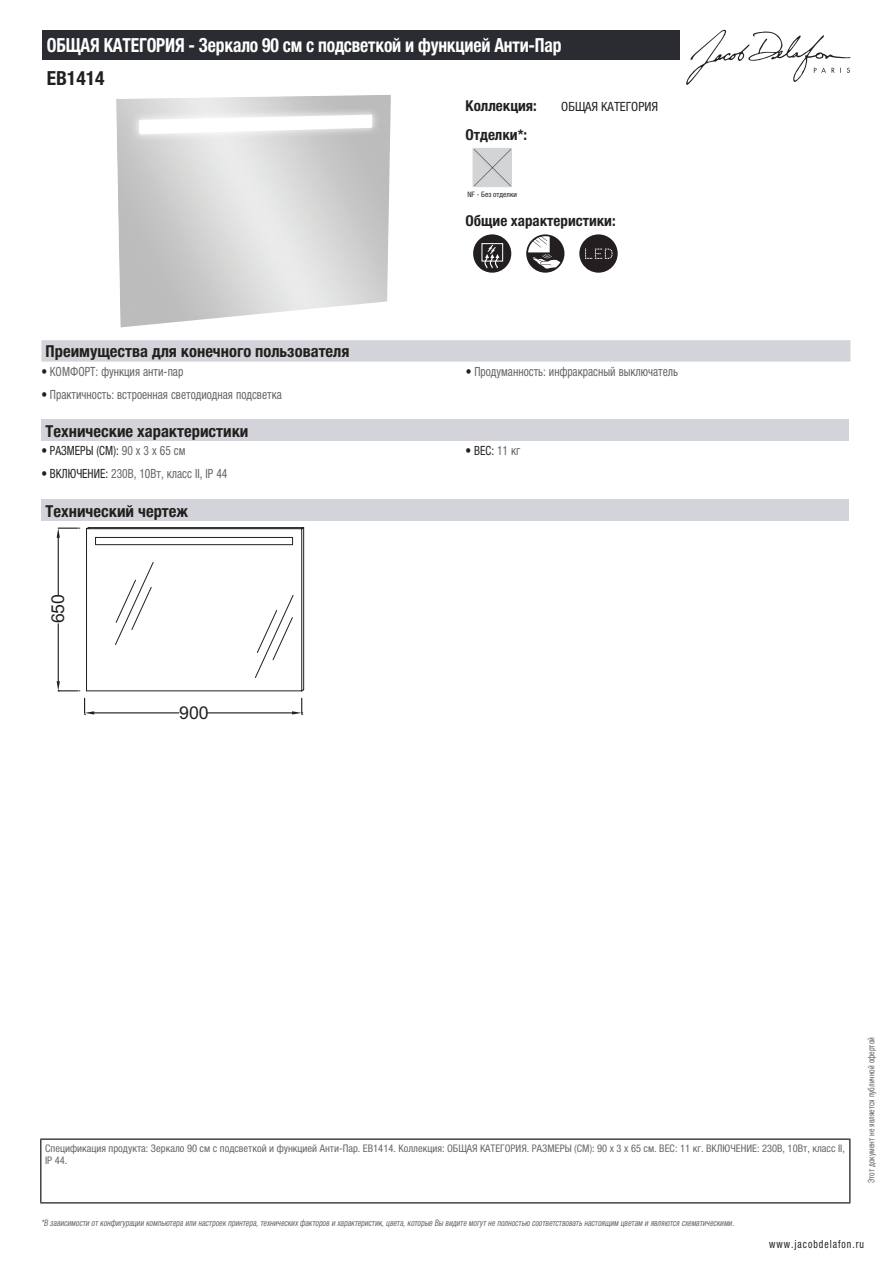
<style>
.page{position:relative;width:893px;height:1263px;background:#fff}
.page>*{position:absolute;margin:0;border:0;box-sizing:border-box;transform-origin:0 0}
.t1{font:700 condensed 19.5px "Helvetica Neue LTCYR";letter-spacing:-.01em;color:#fff;scale:.9 1}
.t2{font:700 condensed 19.5px "Helvetica Neue LTCYR";color:#231f20}
.t3{font:17.7px "Arial";color:#231f20}
.t4{font:700 condensed 16.5px "Helvetica Neue LTCYR";color:#231f20}
.t5{font:700 condensed 15px "Helvetica Neue LTCYR";color:#231f20}
.t6{font:condensed 12.75px "Helvetica Neue LTCYR";color:#626568;scale:.9 1}
.t7{font:condensed 12.75px "Helvetica Neue LTCYR";color:#231f20;scale:.9 1}
.t8{font:condensed 12.75px "Helvetica Neue LTCYR";color:#231f20}
.t9{font:condensed 11.25px "Helvetica Neue LTCYR";letter-spacing:.1em;color:#231f20;scale:.87 1}
.t10{font:condensed 10.5px/12px "Helvetica Neue LTCYR";color:#626568}
.t11{font:italic condensed 9px "Helvetica Neue LTCYR";color:#626568;scale:.87 1}
.t12{font:condensed 9px "Helvetica Neue LTCYR";color:#626568;scale:.87 1}
.t13{font:condensed 7.5px "Helvetica Neue LTCYR";color:#231f20}
.s1{color:#231f20}
.s2{color:#626568}
</style>
<div class="page">
<svg style="left:686px;top:30px;width:164px;height:55px"></svg>
<img style="left:116px;top:95px;width:275px;height:232px">
<img style="left:475px;top:150px;width:35px;height:35px">
<div style="left:473px;top:148px;width:39px;height:39px;border:1px solid #d3d4da"></div>
<svg style="left:473px;top:234px;width:38px;height:39px"></svg>
<div style="left:481px;top:243px;width:22px;height:19px;border:1px solid #fff"></div>
<svg style="left:526px;top:234px;width:38px;height:39px"></svg>
<svg style="left:579px;top:234px;width:39px;height:39px"></svg>
<div style="left:41px;top:340px;width:809px;height:22px;background:#d3d4da"></div>
<div style="left:41px;top:420px;width:808px;height:21px;background:#d3d4da"></div>
<div style="left:41px;top:499px;width:808px;height:22px;background:#d3d4da"></div>
<hr style="left:94px;top:712px;width:85px;height:1px;background:#231f20">
<hr style="left:207px;top:712px;width:85px;height:1px;background:#231f20">
<svg style="left:84px;top:698px;width:10px;height:17px"></svg>
<svg style="left:292px;top:698px;width:11px;height:17px"></svg>
<svg style="left:57px;top:527px;width:247px;height:165px"></svg>
<div style="left:43px;top:30px;width:637px;height:30px;background:#2a2c32"></div>
<hr style="left:40px;top:1138px;width:810px;height:2px;background:#040503">
<hr style="left:40px;top:1140px;width:1px;height:62px;background:#040503">
<hr style="left:849px;top:1140px;width:1px;height:62px;background:#040503">
<hr style="left:40px;top:1202px;width:810px;height:1px;background:#040503">
<h1 class="t1" style="left:47px;top:34px;width:573px">ОБЩАЯ КАТЕГОРИЯ - Зеркало 90 см с подсветкой и функцией Анти-Пар</h1>
<h1 class="t2" style="left:47px;top:67px;width:59px">EB1414</h1>
<h3 class="t5" style="left:466px;top:97px;width:73px">Коллекция:</h3>
<h3 class="t8" style="left:561px;top:99px;width:98px">ОБЩАЯ КАТЕГОРИЯ</h3>
<h3 class="t5" style="left:466px;top:126px;width:63px">Отделки*:</h3>
<p class="t13" style="left:467px;top:190px;width:51px">NF - Без отделки</p>
<h3 class="t5" style="left:466px;top:212px;width:152px">Общие характеристики:</h3>
<h3 class="t4" style="left:46px;top:342px;width:305px">Преимущества для конечного пользователя</h3>
<h3 class="t6" style="left:41px;top:364px;width:159px"><span class="s1">•</span> КОМФОРТ: функция анти-пар</h3>
<h3 class="t6" style="left:466px;top:364px;width:237px"><span class="s1">•</span> Продуманность: инфракрасный выключатель</h3>
<h3 class="t6" style="left:41px;top:387px;width:269px"><span class="s1">•</span> Практичность: встроенная светодиодная подсветка</h3>
<h3 class="t4" style="left:46px;top:422px;width:204px">Технические характеристики</h3>
<h3 class="t7" style="left:41px;top:444px;width:162px">• РАЗМЕРЫ (СМ): <span class="s2">90 x 3 x 65 см</span></h3>
<h3 class="t7" style="left:466px;top:444px;width:62px">• ВЕС: <span class="s2">11 кг</span></h3>
<h3 class="t6" style="left:41px;top:466px;width:208px"><span class="s1">• ВКЛЮЧЕНИЕ:</span> 230В, 10Вт, класс II, IP 44</h3>
<h3 class="t4" style="left:46px;top:501px;width:144px">Технический чертеж</h3>
<h2 class="t3" style="left:46px;top:623px;width:31px;rotate:-90deg">650</h2>
<h2 class="t3" style="left:179px;top:701px;width:31px">900</h2>
<p class="t10" style="left:45px;top:1142px;width:801px">Спецификация продукта: Зеркало 90 см с подсветкой и функцией Анти-Пар. EB1414. Коллекция: ОБЩАЯ КАТЕГОРИЯ. РАЗМЕРЫ (СМ): 90 x 3 x 65 см. ВЕС: 11 кг. ВКЛЮЧЕНИЕ: 230В, 10Вт, класс II,<br>IP 44.</p>
<p class="t11" style="left:41px;top:1218px;width:800px">*В зависимости отконфигурации компьютера или настроек принтера,техническихфакторов и характеристик,цвета,которые Вы видите могутне полностью соответствоватьнастоящим цветам и являются схематическими.</p>
<p class="t12" style="left:866px;top:1183px;width:169px;rotate:-90deg">Этот документ не является публичной офертой</p>
<p class="t9" style="left:769px;top:1237px;width:110px">www.jacobdelafon.ru</p>
</div>
